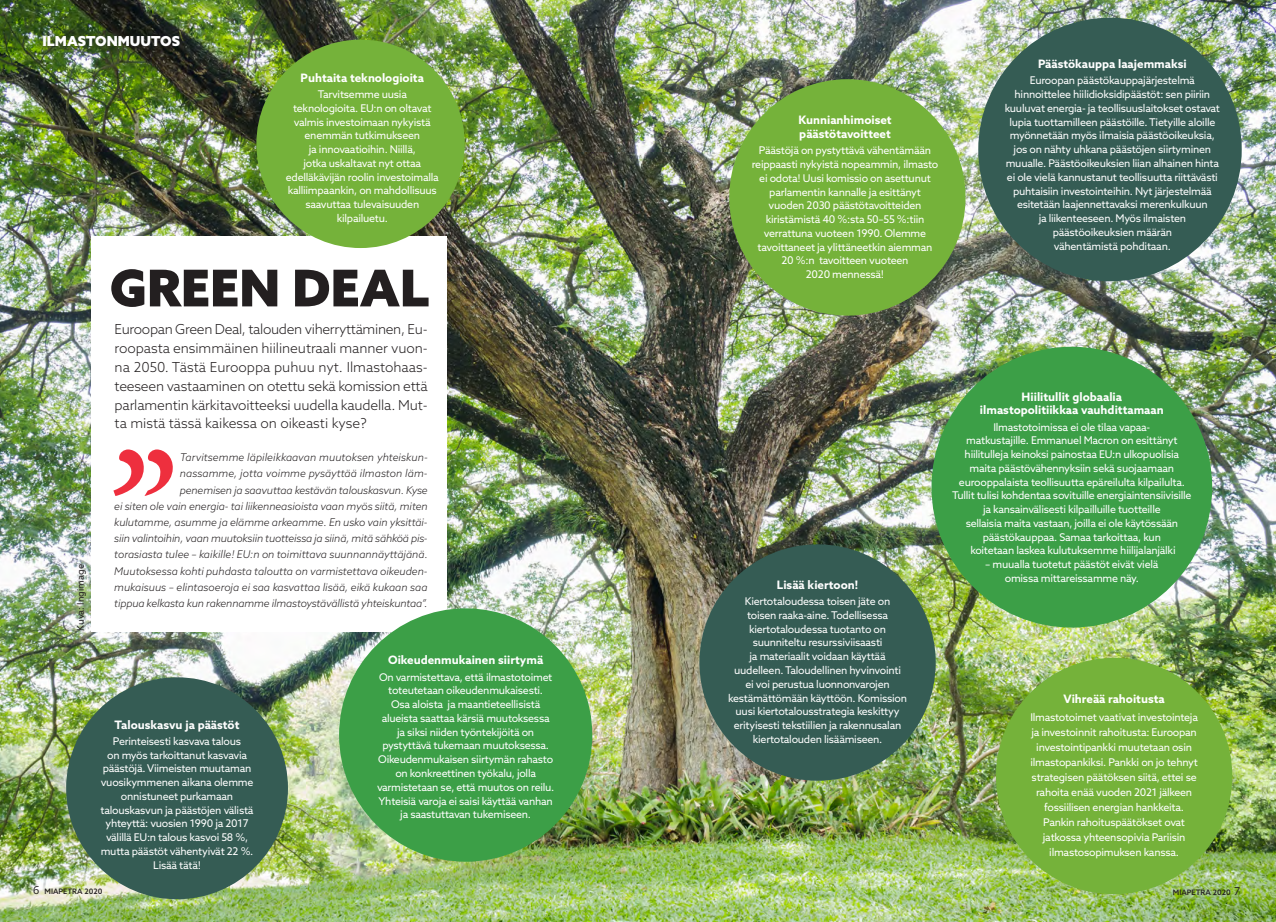
<style>
.page{position:relative;width:1276px;height:922px;background:#fff}
.page>*{position:absolute;margin:0;border:0;box-sizing:border-box;transform-origin:0 0}
.antiikva__sis{font:900 50.62px "Azo Sans";color:#231f20}
.antiikva__ei_sis{font:300 13.75px/18.8px "Azo Sans";color:#231f20;text-align:justify}
.antiikva__sis-2{font:900 13.75px "Azo Sans";color:#fff}
.väliotsikko__2_riviä{font:700 11.62px/13.8px "Azo Sans";color:#fff}
.groteski__ei_sis{font:10.62px/13.8px "Azo Sans";letter-spacing:-.025em;color:#fff;text-align:center}
.antiikva__ei_sis-2{font:italic 300 10.62px/16.1px "Azo Sans";letter-spacing:-.005em;color:#231f20;text-align:right}
.Kuvateksti_posa{font:9.38px "Azo Sans";color:#231f20}
.Otsikko{font:500 7.5px "Azo Sans";color:#231f20}
.s1{font-family:"Caecilia LT Std";font-weight:400;font-size:11.25px}
</style>
<div class="page">
<img style="left:0;top:0;width:1276px;height:921px">
<div style="left:931px;top:346px;width:281px;height:281px;background:#3c9f47;border-radius:50%"></div>
<div style="left:91px;top:236px;width:355px;height:395px;background:#fff"></div>
<svg style="left:113px;top:449px;width:60px;height:47px"></svg>
<div style="left:729px;top:79px;width:236px;height:236px;background:#75b23a;border-radius:50%"></div>
<div style="left:31px;top:24px;width:160px;height:35px;background:#231f20;opacity:.75"></div>
<div style="left:256px;top:40px;width:209px;height:208px;background:#75b23a;border-radius:50%"></div>
<div style="left:978px;top:18px;width:263px;height:263px;background:#355c54;border-radius:50%"></div>
<div style="left:996px;top:657px;width:236px;height:237px;background:#75b23a;border-radius:50%"></div>
<div style="left:699px;top:544px;width:236px;height:236px;background:#355c54;border-radius:50%"></div>
<div style="left:339px;top:608px;width:253px;height:253px;background:#3c9f47;border-radius:50%"></div>
<div style="left:66px;top:677px;width:222px;height:222px;background:#355c54;border-radius:50%"></div>
<div style="left:62px;top:549px;width:38px;height:96px;background:#fff;opacity:.75"></div>
<p class="antiikva__sis-2" style="left:43px;top:32px;width:139px">ILMASTONMUUTOS</p>
<p class="väliotsikko__2_riviä" style="left:301px;top:70px;width:125px">Puhtaita teknologioita</p>
<p class="groteski__ei_sis" style="left:286px;top:87px;width:154px">Tarvitsemme uusia teknologioita. EU:n on oltavat valmis investoimaan nykyistä enemmän tutkimukseen<br>ja innovaatioihin. Niillä,<br>jotka uskaltavat nyt ottaa edelläkävijän roolin investoimalla kalliimpaankin, on mahdollisuus saavuttaa tulevaisuuden kilpailuetu.</p>
<p class="antiikva__sis" style="left:110px;top:254px;width:321px">GREEN DEAL</p>
<p class="Kuvateksti_posa" style="left:74px;top:630px;width:68px;rotate:-90deg">Kuva: Ingimage</p>
<p class="antiikva__ei_sis" style="left:115px;top:320px;width:315px">Euroopan Green Deal, talouden viherryttäminen, Eu&shy;roopasta ensimmäinen hiilineutraali manner vuon&shy;na 2050. Tästä Eurooppa puhuu nyt. Ilmastohaas&shy;teeseen vastaaminen on otettu sekä komission että parlamentin kärkitavoitteeksi uudella kaudella. Mut&shy;ta mistä tässä kaikessa on oikeasti kyse?</p>
<p class="antiikva__ei_sis-2" style="left:114px;top:449px;width:315px">Tarvitsemme läpileikkaavan muutoksen yhteiskun-<br>nassamme, jotta voimme pysäyttää ilmaston läm-<br>penemisen ja saavuttaa kestävän talouskasvun. Kyse<br>ei siten ole vain energia- tai liikenneasioista vaan myös siitä, miten kulutamme, asumme ja elämme arkeamme. En usko vain yksittäi&shy;siin valintoihin, vaan muutoksiin tuotteissa ja siinä, mitä sähköä pis&shy;torasiasta tulee – kaikille! EU:n on toimittava suunnannäyttäjänä.<br>Muutoksessa kohti puhdasta taloutta on varmistettava oikeuden&shy;mukaisuus – elintasoeroja ei saa kasvattaa lisää, eikä kukaan saa tippua kelkasta kun rakennamme ilmastoystävällistä yhteiskuntaa”.</p>
<p class="väliotsikko__2_riviä" style="left:115px;top:717px;width:126px">Talouskasvu ja päästöt</p>
<p class="groteski__ei_sis" style="left:101px;top:733px;width:154px">Perinteisesti kasvava talous<br>on myös tarkoittanut kasvavia päästöjä. Viimeisten muutaman vuosikymmenen aikana olemme onnistuneet purkamaan talouskasvun ja päästöjen välistä yhteyttä: vuosien 1990 ja 2017 välillä EU:n talous kasvoi 58 %, mutta päästöt vähentyivät 22 %.<br>Lisää tätä!</p>
<p class="väliotsikko__2_riviä" style="left:388px;top:653px;width:157px">Oikeudenmukainen siirtymä</p>
<p class="groteski__ei_sis" style="left:377px;top:669px;width:179px">On varmistettava, että ilmastotoimet toteutetaan oikeudenmukaisesti.<br>Osa aloista ja maantieteellisistä alueista saattaa kärsiä muutoksessa ja siksi niiden työntekijöitä on pystyttävä tukemaan muutoksessa.<br>Oikeudenmukaisen siirtymän rahasto on konkreettinen työkalu, jolla varmistetaan se, että muutos on reilu.<br>Yhteisiä varoja ei saisi käyttää vanhan ja saastuttavan tukemiseen.</p>
<p class="väliotsikko__2_riviä" style="left:798px;top:113px;width:95px">Kunnianhimoiset päästötavoitteet</p>
<p class="groteski__ei_sis" style="left:752px;top:143px;width:188px">Päästöjä on pystyttävä vähentämään reippaasti nykyistä nopeammin, ilmasto ei odota! Uusi komissio on asettunut parlamentin kannalle ja esittänyt vuoden 2030 päästötavoitteiden kiristämistä 40 %:sta 50–55 %:tiin verrattuna vuoteen 1990. Olemme tavoittaneet ja ylittäneetkin aiemman 20 %:n tavoitteen vuoteen<br>2020 mennessä!</p>
<p class="väliotsikko__2_riviä" style="left:1038px;top:57px;width:150px">Päästökauppa laajemmaksi</p>
<p class="groteski__ei_sis" style="left:1004px;top:74px;width:217px">Euroopan päästökauppajärjestelmä hinnoittelee hiilidioksidipäästöt: sen piiriin kuuluvat energia- ja teollisuuslaitokset ostavat lupia tuottamilleen päästöille. Tietyille aloille myönnetään myös ilmaisia päästöoikeuksia, jos on nähty uhkana päästöjen siirtyminen muualle. Päästöoikeuksien liian alhainen hinta ei ole vielä kannustanut teollisuutta riittävästi puhtaisiin investointeihin. Nyt järjestelmää esitetään laajennettavaksi merenkulkuun<br>ja liikenteeseen. Myös ilmaisten päästöoikeuksien määrän<br>vähentämistä pohditaan.</p>
<p class="väliotsikko__2_riviä" style="left:777px;top:577px;width:83px">Lisää kiertoon!</p>
<p class="groteski__ei_sis" style="left:728px;top:594px;width:180px">Kiertotaloudessa toisen jäte on<br>toisen raaka-aine. Todellisessa kiertotaloudessa tuotanto on suunniteltu resurssiviisaasti<br>ja materiaalit voidaan käyttää uudelleen. Taloudellinen hyvinvointi<br>ei voi perustua luonnonvarojen kestämättömään käyttöön. Komission uusi kiertotalousstrategia keskittyy erityisesti tekstiilien ja rakennusalan kiertotalouden lisäämiseen.</p>
<p class="väliotsikko__2_riviä" style="left:980px;top:389px;width:185px;text-align:center">Hiilitullit globaalia ilmastopolitiikkaa vauhdittamaan</p>
<p class="groteski__ei_sis" style="left:952px;top:419px;width:241px">Ilmastotoimissa ei ole tilaa vapaa-<br>matkustajille. Emmanuel Macron on esittänyt hiilitulleja keinoksi painostaa EU:n ulkopuolisia maita päästövähennyksiin sekä suojaamaan eurooppalaista teollisuutta epäreilulta kilpailulta.<br>Tullit tulisi kohdentaa sovituille energiaintensiivisille ja kansainvälisesti kilpailluille tuotteille<br>sellaisia maita vastaan, joilla ei ole käytössään päästökauppaa. Samaa tarkoittaa, kun<br>koitetaan laskea kulutuksemme hiilijalanjälki</p>
<p class="groteski__ei_sis" style="left:985px;top:557px;width:175px">– muualla tuotetut päästöt eivät vielä omissa mittareissamme näy.</p>
<p class="väliotsikko__2_riviä" style="left:1063px;top:691px;width:103px">Vihreää rahoitusta</p>
<p class="groteski__ei_sis" style="left:1030px;top:709px;width:169px;line-height:15px">Ilmastotoimet vaativat investointeja ja investoinnit rahoitusta: Euroopan investointipankki muutetaan osin ilmastopankiksi. Pankki on jo tehnyt strategisen päätöksen siitä, ettei se rahoita enää vuoden 2021 jälkeen fossiilisen energian hankkeita.<br>Pankin rahoituspäätökset ovat jatkossa yhteensopivia Pariisin ilmastosopimuksen kanssa.</p>
<p class="Otsikko" style="left:33px;top:885px;width:71px"><span class="s1">6</span> MIAPETRA 2020</p>
<p class="Otsikko" style="left:1172px;top:887px;width:69px">MIAPETRA 2020 <span class="s1">7</span></p>
</div>
